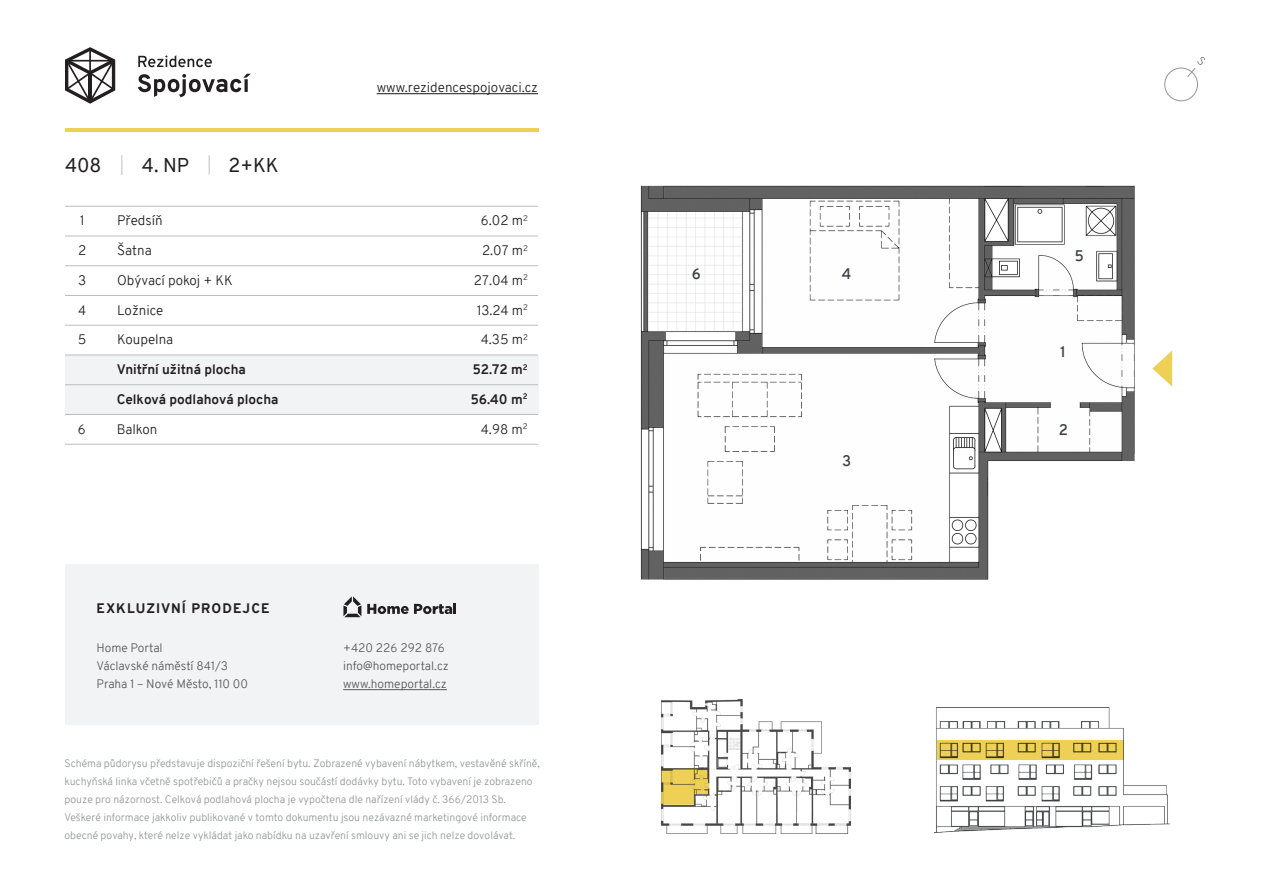
<style>
.page{position:relative;width:1263px;height:893px;background:#fff}
.page>*{position:absolute;margin:0;border:0;box-sizing:border-box;transform-origin:0 0}
.t1{font:19.5px "Overpass";color:#231f20}
.t2{font:600 15px "Overpass";color:#3c3f41}
.t3{font:300 13.5px "Overpass";color:#231f20}
.t4{font:700 13.5px "Overpass";color:#231f20}
.t5{font:800 13.5px "Overpass";letter-spacing:.08em;color:#231f20}
.t6{font:300 12px/18px "Overpass";color:#57585a}
.t7{font:300 10.5px/18px "Overpass";color:#939598}
</style>
<div class="page">
<div style="left:65px;top:355px;width:473px;height:59px;background:#f2f3f4"></div>
<div style="left:65px;top:564px;width:473px;height:161px;background:#f2f3f4"></div>
<svg style="left:138px;top:55px;width:113px;height:42px"></svg>
<svg style="left:65px;top:47px;width:50px;height:57px"></svg>
<hr style="left:65px;top:325px;width:473px;height:1px;background:#bcbdc0">
<hr style="left:65px;top:236px;width:473px;height:1px;background:#bcbdc0">
<hr style="left:65px;top:206px;width:473px;height:1px;background:#bcbdc0">
<hr style="left:65px;top:265px;width:473px;height:1px;background:#bcbdc0">
<hr style="left:65px;top:295px;width:473px;height:1px;background:#bcbdc0">
<hr style="left:65px;top:355px;width:473px;height:1px;background:#bcbdc0">
<hr style="left:65px;top:384px;width:473px;height:1px;background:#bcbdc0">
<hr style="left:65px;top:414px;width:473px;height:1px;background:#bcbdc0">
<hr style="left:65px;top:444px;width:473px;height:1px;background:#bcbdc0">
<hr style="left:65px;top:128px;width:473px;height:3px;background:#eed057">
<div style="left:1164px;top:68px;width:34px;height:33px;border:1px solid #939598;border-radius:50%"></div>
<svg style="left:1187px;top:57px;width:18px;height:21px"></svg>
<hr style="left:343px;top:689px;width:104px;height:1px;background:#57585a">
<hr style="left:377px;top:93px;width:161px;height:1px;background:#231f20">
<svg style="left:367px;top:603px;width:89px;height:11px"></svg>
<svg style="left:343px;top:596px;width:18px;height:21px"></svg>
<img style="left:936px;top:707px;width:234px;height:125px">
<svg style="left:1152px;top:350px;width:20px;height:37px"></svg>
<img style="left:640px;top:185px;width:495px;height:395px">
<svg style="left:121px;top:155px;width:1px;height:20px"></svg>
<svg style="left:209px;top:155px;width:1px;height:20px"></svg>
<img style="left:661px;top:699px;width:190px;height:134px">
<h1 class="t1" style="left:65px;top:151px;width:38px">408</h1>
<h1 class="t1" style="left:142px;top:151px;width:49px">4. NP</h1>
<h1 class="t1" style="left:228px;top:151px;width:52px">2+KK</h1>
<p class="t3" style="left:80px;top:211px;width:6px">1</p>
<p class="t3" style="left:78px;top:241px;width:10px">2</p>
<p class="t3" style="left:78px;top:271px;width:10px">3</p>
<p class="t3" style="left:78px;top:300px;width:10px">4</p>
<p class="t3" style="left:117px;top:211px;width:47px">Předsíň</p>
<p class="t3" style="left:117px;top:241px;width:36px">Šatna</p>
<p class="t3" style="left:117px;top:271px;width:117px">Obývací pokoj + KK</p>
<p class="t3" style="left:117px;top:300px;width:48px">Ložnice</p>
<p class="t3" style="left:377px;top:77px;width:163px">www.rezidencespojovaci.cz</p>
<p class="t3" style="left:481px;top:211px;width:49px">6.02 m<sup>2</sup></p>
<p class="t3" style="left:482px;top:241px;width:47px">2.07 m<sup>2</sup></p>
<p class="t3" style="left:474px;top:271px;width:56px">27.04 m<sup>2</sup></p>
<p class="t3" style="left:477px;top:300px;width:53px">13.24 m<sup>2</sup></p>
<p class="t3" style="left:78px;top:330px;width:10px">5</p>
<p class="t3" style="left:117px;top:330px;width:58px">Koupelna</p>
<p class="t3" style="left:481px;top:330px;width:49px">4.35 m<sup>2</sup></p>
<p class="t4" style="left:117px;top:360px;width:131px">Vnitřní užitná plocha</p>
<p class="t4" style="left:117px;top:390px;width:163px">Celková podlahová plocha</p>
<p class="t4" style="left:473px;top:360px;width:56px">52.72 m<sup>2</sup></p>
<p class="t4" style="left:471px;top:390px;width:58px">56.40 m<sup>2</sup></p>
<p class="t3" style="left:78px;top:419px;width:10px">6</p>
<p class="t3" style="left:117px;top:419px;width:42px">Balkon</p>
<p class="t3" style="left:481px;top:419px;width:48px">4.98 m<sup>2</sup></p>
<p class="t5" style="left:96px;top:599px;width:174px">EXKLUZIVNÍ PRODEJCE</p>
<p class="t6" style="left:96px;top:639px;width:153px">Home Portal<br>Václavské náměstí 841/3<br>Praha 1 – Nové Město, 110 00</p>
<p class="t6" style="left:343px;top:639px;width:107px">+420 226 292 876 info@homeportal.cz www.homeportal.cz</p>
<p class="t7" style="left:65px;top:755px;width:477px">Schéma půdorysu představuje dispoziční řešení bytu. Zobrazené vybavení nábytkem, vestavěné skříně, kuchyňská linka včetně spotřebičů a pračky nejsou součástí dodávky bytu. Toto vybavení je zobrazeno pouze pro názornost. Celková podlahová plocha je vypočtena dle nařízení vlády č. 366/2013 Sb.<br>Veškeré informace jakkoliv publikované v tomto dokumentu jsou nezávazné marketingové informace obecné povahy, které nelze vykládat jako nabídku na uzavření smlouvy ani se jich nelze dovolávat.</p>
<h2 class="t2" style="left:692px;top:263px;width:10px">6</h2>
<h2 class="t2" style="left:842px;top:263px;width:11px">4</h2>
<h2 class="t2" style="left:842px;top:450px;width:11px">3</h2>
<h2 class="t2" style="left:1075px;top:245px;width:11px">5</h2>
<h2 class="t2" style="left:1060px;top:341px;width:8px">1</h2>
<h2 class="t2" style="left:1059px;top:419px;width:11px">2</h2>
</div>
